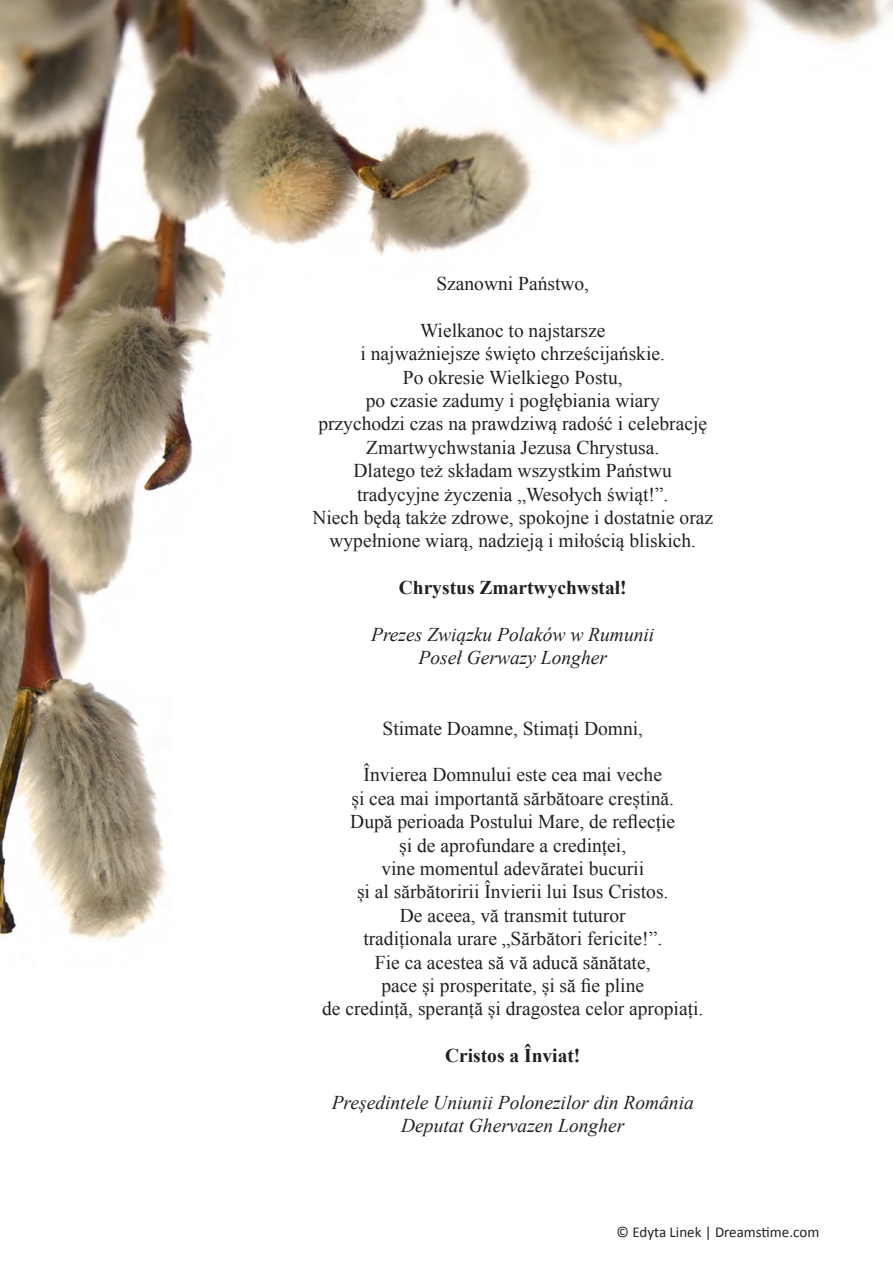
<style>
.page{position:relative;width:893px;height:1263px;background:#fff}
.page>*{position:absolute;margin:0;border:0;box-sizing:border-box;transform-origin:0 0}
.t1{font:19.5px/23.4px "Times New Roman";color:#231f20;text-align:center}
.t2{font:italic 19.5px/23.4px "Times New Roman";color:#231f20;text-align:center}
.t3{font:700 19.5px "Times New Roman";color:#231f20}
.t4{font:15px "Calibri";color:#231f20}
</style>
<div class="page">
<img style="left:0;top:0;width:893px;height:941px">
<p class="t1" style="left:436px;top:271px;width:154px">Szanowni Państwo,</p>
<p class="t1" style="left:312px;top:318px;width:402px">Wielkanoc to najstarsze<br>i najważniejsze święto chrześcijańskie.<br>Po okresie Wielkiego Postu,<br>po czasie zadumy i pogłębiania wiary<br>przychodzi czas na prawdziwą radość i celebrację Zmartwychwstania Jezusa Chrystusa.<br>Dlatego też składam wszystkim Państwu tradycyjne życzenia „Wesołych świąt!”.<br>Niech będą także zdrowe, spokojne i dostatnie oraz wypełnione wiarą, nadzieją i miłością bliskich.</p>
<p class="t3" style="left:399px;top:574px;width:230px">Chrystus Zmartwychwstał!</p>
<p class="t2" style="left:371px;top:622px;width:285px">Prezes Związku Polaków w Rumunii<br>Poseł Gerwazy Longher</p>
<p class="t1" style="left:382px;top:716px;width:262px">Stimate Doamne, Stimați Domni,</p>
<p class="t1" style="left:322px;top:763px;width:383px">Învierea Domnului este cea mai veche<br>și cea mai importantă sărbătoare creștină.<br>După perioada Postului Mare, de reflecție<br>și de aprofundare a credinței,<br>vine momentul adevăratei bucurii<br>și al sărbătoririi Învierii lui Isus Cristos.<br>De aceea, vă transmit tuturor<br>tradiționala urare „Sărbători fericite!”.<br>Fie ca acestea să vă aducă sănătate,<br>pace și prosperitate, și să fie pline<br>de credință, speranță și dragostea celor apropiați.</p>
<p class="t3" style="left:445px;top:1042px;width:137px">Cristos a Înviat!</p>
<p class="t2" style="left:332px;top:1090px;width:364px">Președintele Uniunii Polonezilor din România<br>Deputat Ghervazen Longher</p>
<p class="t4" style="left:617px;top:1222px;width:204px">© Edyta Linek | Dreamstime.com</p>
</div>
